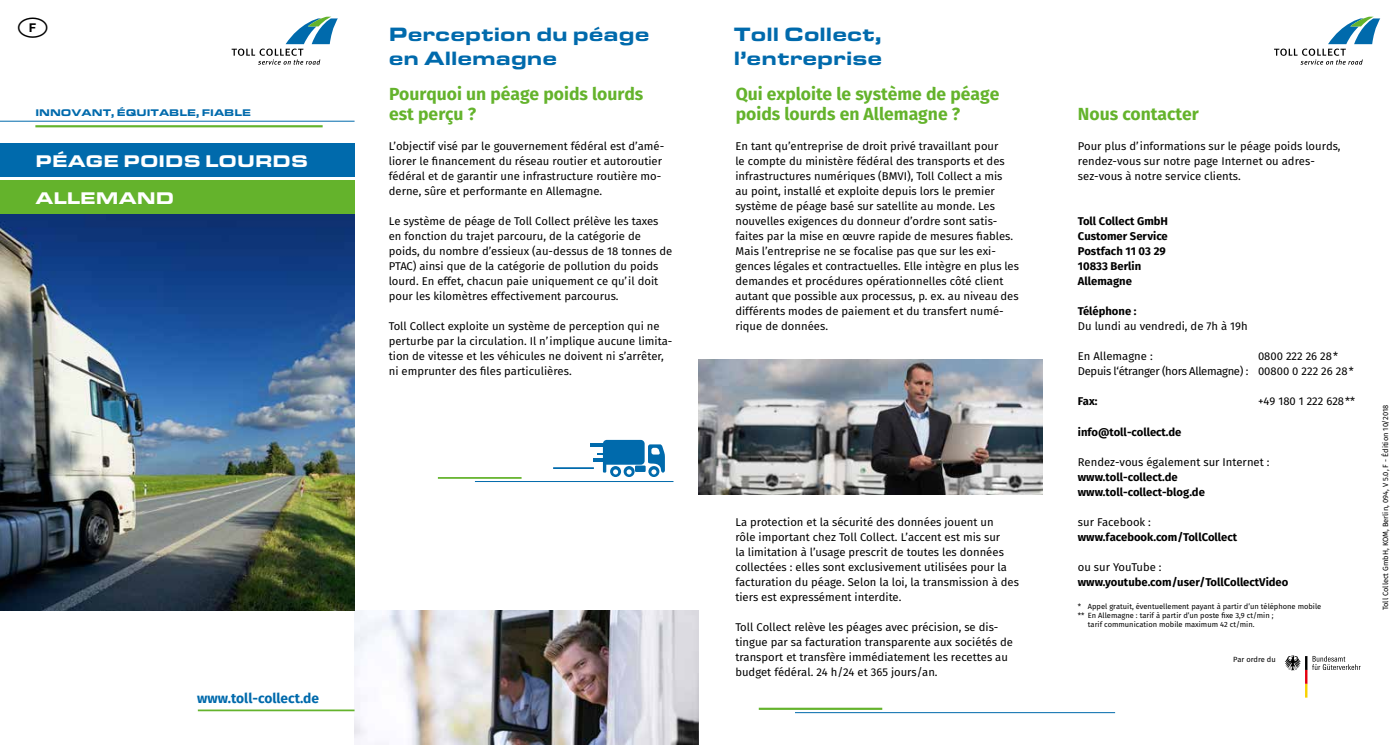
<style>
.page{position:relative;width:1397px;height:745px;background:#fff}
.page>*{position:absolute;margin:0;border:0;box-sizing:border-box;transform-origin:0 0}
.t1{font:900 20px/24px "Eurostile OT Ext";color:#006aac}
.t2{font:700 17.5px/20px "Fira Sans";color:#64b32c}
.t3{font:900 17.5px/37px "Eurostile OT Ext";color:#fff}
.t4{font:700 13.75px "Fira Sans";color:#006aac}
.t5{font:11.25px/15px "Fira Sans";color:#000}
.t6{font:700 11.25px/15px "Fira Sans";color:#000}
.t7{font:11.25px/15px "Fira Sans";letter-spacing:-.03em;color:#000}
.t8{font:900 10px "Eurostile OT Ext";color:#006aac}
.t9{font:7.5px "Fira Sans";color:#000}
</style>
<div class="page">
<img style="left:354px;top:609px;width:344px;height:135px">
<img style="left:0;top:213px;width:354px;height:396px">
<div style="left:0;top:143px;width:354px;height:33px;background:#006aac"></div>
<div style="left:0;top:180px;width:354px;height:33px;background:#64b32c"></div>
<svg style="left:231px;top:17px;width:107px;height:48px"></svg>
<hr style="left:198px;top:709px;width:156px;height:1px;background:#64b32c">
<hr style="left:438px;top:476px;width:83px;height:2px;background:#64b32c">
<hr style="left:475px;top:481px;width:198px;height:1px;background:#006aac">
<hr style="left:553px;top:467px;width:41px;height:1px;background:#006aac">
<hr style="left:0;top:121px;width:354px;height:1px;background:#006aac">
<hr style="left:35px;top:125px;width:287px;height:2px;background:#64b32c">
<svg style="left:593px;top:439px;width:71px;height:37px"></svg>
<hr style="left:590px;top:442px;width:15px;height:3px;background:#006aac">
<img style="left:698px;top:359px;width:343px;height:134px">
<hr style="left:1396px;top:143px;width:1px;height:33px;background:#006aac">
<hr style="left:1396px;top:180px;width:1px;height:33px;background:#64b32c">
<svg style="left:1274px;top:17px;width:105px;height:48px"></svg>
<svg style="left:1285px;top:655px;width:75px;height:42px"></svg>
<hr style="left:794px;top:711px;width:320px;height:1px;background:#006aac">
<hr style="left:758px;top:707px;width:124px;height:2px;background:#64b32c">
<p class="t8" style="left:35px;top:106px;width:217px">INNOVANT, ÉQUITABLE, FIABLE</p>
<h2 class="t3" style="left:35px;top:142px;width:274px">PÉAGE POIDS LOURDS<br>ALLEMAND</h2>
<p class="t4" style="left:197px;top:686px;width:123px">www.toll-collect.de</p>
<h1 class="t1" style="left:389px;top:22px;width:262px">Perception du péage en Allemagne</h1>
<h2 class="t2" style="left:389px;top:83px;width:255px">Pourquoi un péage poids lourds est perçu ?</h2>
<p class="t5" style="left:389px;top:138px;width:277px">L’objectif visé par le gouvernement fédéral est d’amé&shy;liorer le financement du réseau routier et autoroutier fédéral et de garantir une infrastructure routière mo&shy;derne, sûre et performante en Allemagne.</p>
<p class="t5" style="left:389px;top:213px;width:285px">Le système de péage de Toll Collect prélève les taxes en fonction du trajet parcouru, de la catégorie de poids, du nombre d’essieux (au-dessus de 18 tonnes de PTAC) ainsi que de la catégorie de pollution du poids lourd. En effet, chacun paie uniquement ce qu’il doit pour les kilomètres effectivement parcourus.</p>
<p class="t5" style="left:389px;top:318px;width:285px">Toll Collect exploite un système de perception qui ne perturbe par la circulation. Il n’implique aucune limita&shy;tion de vitesse et les véhicules ne doivent ni s’arrêter, ni emprunter des files particulières.</p>
<h1 class="t1" style="left:733px;top:22px;width:150px">Toll Collect, l’entreprise</h1>
<h2 class="t2" style="left:735px;top:83px;width:265px">Qui exploite le système de péage poids lourds en Allemagne ?</h2>
<p class="t5" style="left:735px;top:138px;width:285px">En tant qu’entreprise de droit privé travaillant pour<br>le compte du ministère fédéral des transports et des infrastructures numériques (BMVI), Toll Collect a mis<br>au point, installé et exploite depuis lors le premier système de péage basé sur satellite au monde. Les nouvelles exigences du donneur d’ordre sont satis&shy;faites par la mise en œuvre rapide de mesures fiables.<br>Mais l’entreprise ne se focalise pas que sur les exi&shy;gences légales et contractuelles. Elle intègre en plus les demandes et procédures opérationnelles côté client autant que possible aux processus, p. ex. au niveau des différents modes de paiement et du transfert numé&shy;rique de données.</p>
<p class="t5" style="left:735px;top:513px;width:285px">La protection et la sécurité des données jouent un<br>rôle important chez Toll Collect. L’accent est mis sur<br>la limitation à l’usage prescrit de toutes les données collectées : elles sont exclusivement utilisées pour la facturation du péage. Selon la loi, la transmission à des tiers est expressément interdite.</p>
<p class="t5" style="left:735px;top:618px;width:279px">Toll Collect relève les péages avec précision, se dis&shy;tingue par sa facturation transparente aux sociétés de transport et transfère immédiatement les recettes au budget fédéral. 24 h/24 et 365 jours/an.</p>
<h2 class="t2" style="left:1077px;top:103px;width:122px">Nous contacter</h2>
<p class="t5" style="left:1077px;top:138px;width:264px">Pour plus d’informations sur le péage poids lourds, rendez-vous sur notre page Internet ou adres&shy;sez-vous à notre service clients.</p>
<p class="t6" style="left:1077px;top:213px;width:92px">Toll Collect GmbH<br>Customer Service<br>Postfach 11 03 29<br>10833 Berlin<br>Allemagne</p>
<p class="t6" style="left:1077px;top:303px;width:60px">Téléphone :</p>
<p class="t5" style="left:1077px;top:318px;width:171px">Du lundi au vendredi, de 7h à 19h</p>
<p class="t5" style="left:1077px;top:348px;width:76px">En Allemagne :</p>
<p class="t7" style="left:1077px;top:348px;width:277px;text-indent:180px">0800 222 26 28*<br>Depuis l‘étranger (hors Allemagne) : 00800 0 222 26 28*</p>
<p class="t6" style="left:1077px;top:393px;width:21px">Fax:</p>
<p class="t5" style="left:1257px;top:393px;width:99px">+49 180 1 222 628**</p>
<p class="t6" style="left:1077px;top:423px;width:105px">info@toll-collect.de</p>
<p class="t5" style="left:1077px;top:453px;width:193px">Rendez-vous également sur Internet :</p>
<p class="t6" style="left:1077px;top:468px;width:128px">www.toll-collect.de www.toll-collect-blog.de</p>
<p class="t5" style="left:1077px;top:513px;width:75px">sur Facebook :</p>
<p class="t6" style="left:1077px;top:528px;width:161px">www.facebook.com/TollCollect</p>
<p class="t5" style="left:1077px;top:558px;width:85px">ou sur YouTube :</p>
<p class="t6" style="left:1077px;top:573px;width:212px">www.youtube.com/user/TollCollectVideo</p>
<p class="t9" style="left:1077px;top:600px;width:245px">* Appel gratuit, éventuellement payant à partir d’un téléphone mobile</p>
<p class="t9" style="left:1077px;top:609px;width:197px">** En Allemagne : tarif à partir d’un poste fixe 3,9 ct/min ;</p>
<p class="t9" style="left:1087px;top:618px;width:168px">tarif communication mobile maximum 42 ct/min.</p>
<p class="t9" style="left:1232px;top:653px;width:44px">Par ordre du</p>
<p class="t9" style="left:1379px;top:609px;width:207px;rotate:-90deg">Toll Collect GmbH, KOM, Berlin, 094, V 5.0, F - Édition 10/2018</p>
</div>
